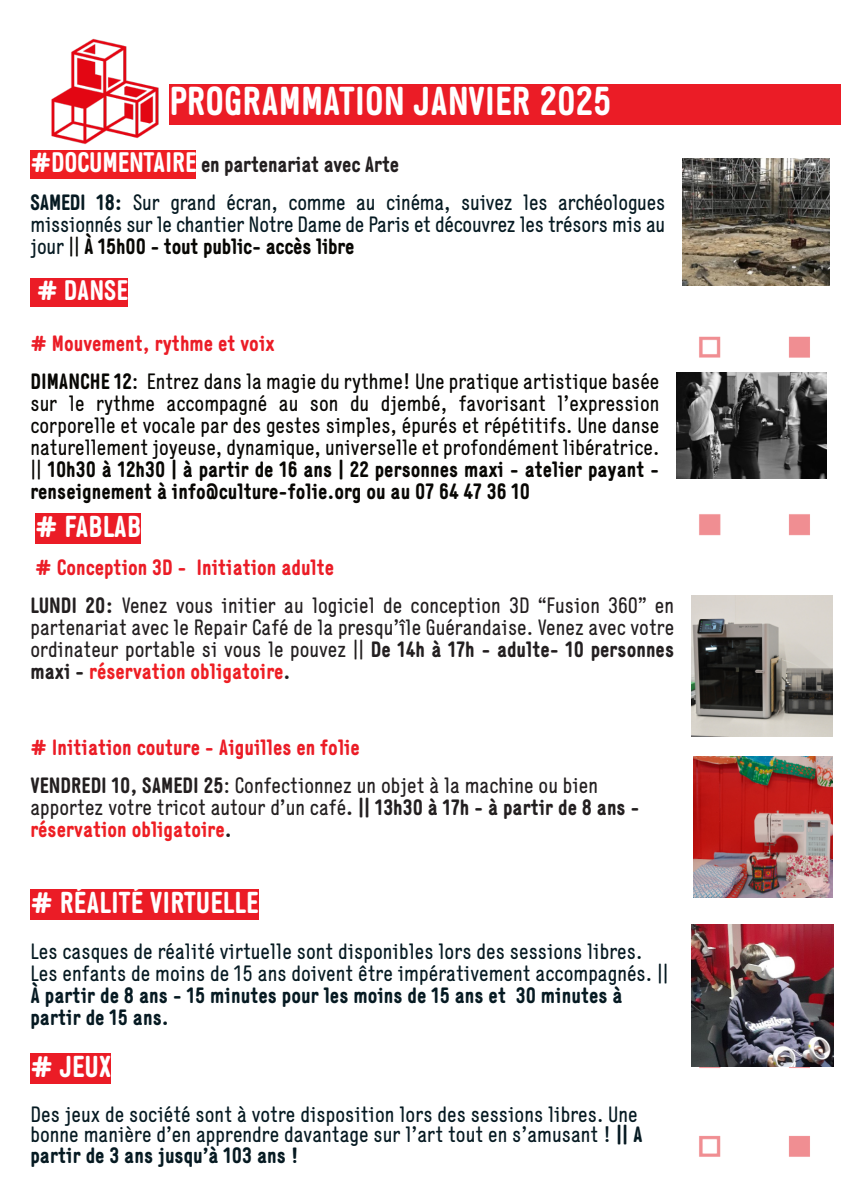
<style>
.page{position:relative;width:842px;height:1191px;background:#fff}
.page>*{position:absolute;margin:0;border:0;box-sizing:border-box;transform-origin:0 0}
.t1{font:700 40px "Generika";color:#fff}
.t2{font:700 30px "Generika";color:#fff}
.t3{font:700 28px "Generika";color:#fff}
.t4{font:22px/22px "Generika";color:#061a22}
.t5{font:22px/22px "Generika";color:#231f20}
.t6{font:22px/22px "Generika";color:#080704}
.t7{font:700 22px/22px "Generika";color:#061a22}
.s1{font-weight:700;font-size:28px;color:#fff}
.s2{font-weight:700;color:#231f20}
.s3{font-weight:700}
.s4{color:#080704}
.s5{font-weight:700;color:#080704}
.s6{font-weight:700;color:#eb1c26}
.s7{font-weight:700;color:#ee1e23}
</style>
<div class="page">
<img style="left:698px;top:285px;width:113px;height:872px">
<div style="left:169px;top:84px;width:672px;height:40px;background:#eb1c26"></div>
<div style="left:30px;top:151px;width:166px;height:28px;background:#ee1e23"></div>
<div style="left:30px;top:278px;width:98px;height:28px;background:#eb1c26"></div>
<div style="left:35px;top:513px;width:106px;height:30px;background:#eb1c26"></div>
<div style="left:30px;top:889px;width:229px;height:30px;background:#eb1c26"></div>
<div style="left:30px;top:1053px;width:81px;height:30px;background:#eb1c26"></div>
<img style="left:682px;top:159px;width:147px;height:126px">
<img style="left:51px;top:38px;width:108px;height:106px">
<img style="left:676px;top:372px;width:150px;height:106px">
<img style="left:691px;top:595px;width:142px;height:142px">
<img style="left:693px;top:756px;width:140px;height:142px">
<img style="left:691px;top:924px;width:142px;height:142px">
<h1 class="t1" style="left:169px;top:84px;width:444px">PROGRAMMATION JANVIER 2025</h1>
<p class="t4" style="left:30px;top:147px;width:636px;line-height:38px"><span class="s1">#DOCUMENTAIRE</span> <span class="s2">en partenariat avec Arte<br></span><span class="s3">SAMEDI 18:</span> Sur grand écran, comme au cinéma, suivez les archéologues</p>
<p class="t4" style="left:30px;top:215px;width:636px">missionnés sur le chantier Notre Dame de Paris et découvrez les trésors mis au jour <span class="s4">||</span> <span class="s5">À 15h00 - tout public- accès libre</span></p>
<p class="t3" style="left:37px;top:278px;width:93px"># DANSE</p>
<p class="t6" style="left:30px;top:326px;width:630px;line-height:38px"><span class="s6"># Mouvement, rythme et voix<br></span><span class="s3">DIMANCHE 12</span>: Entrez dans la magie du rythme! Une pratique artistique basée</p>
<p class="t6" style="left:30px;top:394px;width:630px;text-align:justify">sur le rythme accompagné au son du djembé, favorisant l’expression corporelle et vocale par des gestes simples, épurés et répétitifs. Une danse naturellement joyeuse, dynamique, universelle et profondément libératrice. || <span class="s3">10h30 à 12h30 | à partir de 16 ans | 22 personnes maxi - atelier payant - renseignement à info@culture-folie.org ou au 07 64 47 36 10</span></p>
<h2 class="t2" style="left:35px;top:513px;width:107px"># FABLAB</h2>
<p class="t5" style="left:30px;top:550px;width:645px;line-height:38px"><span class="s6"># Conception 3D - Initiation adulte<br></span><span class="s3">LUNDI 20:</span> Venez vous initier au logiciel de conception 3D “Fusion 360” en</p>
<p class="t5" style="left:30px;top:618px;width:645px;text-align:justify">partenariat avec le Repair Café de la presqu’île Guérandaise. Venez avec votre ordinateur portable si vous le pouvez || <span class="s3">De 14h à 17h - adulte- 10 personnes maxi -</span> <span class="s7">réservation obligatoire</span><span class="s3">.</span></p>
<p class="t5" style="left:30px;top:730px;width:569px;line-height:38px"><span class="s6"># Initiation couture - Aiguilles en folie<br></span><span class="s3">VENDREDI 10, SAMEDI 25</span>: Confectionnez un objet à la machine ou bien</p>
<p class="t5" style="left:30px;top:798px;width:611px">apportez votre tricot autour d’un café<span class="s3">. || 13h30 à 17h - à partir de 8 ans - </span><span class="s7">réservation obligatoire</span><span class="s3">.</span></p>
<h2 class="t2" style="left:30px;top:889px;width:230px"># RÉALITÉ VIRTUELLE</h2>
<p class="t4" style="left:30px;top:942px;width:640px">Les casques de réalité virtuelle sont disponibles lors des sessions libres.<br>Les enfants de moins de 15 ans doivent être impérativement accompagnés. ||</p>
<p class="t7" style="left:30px;top:986px;width:594px">À partir de 8 ans - 15 minutes pour les moins de 15 ans et 30 minutes à partir de 15 ans.</p>
<h2 class="t2" style="left:30px;top:1053px;width:82px"># JEUX</h2>
<p class="t4" style="left:30px;top:1105px;width:614px;line-height:20.6px">Des jeux de société sont à votre disposition lors des sessions libres. Une bonne manière d’en apprendre davantage sur l’art tout en s’amusant ! <span class="s3">|| A partir de 3 ans jusqu’à 103 ans !</span></p>
</div>
